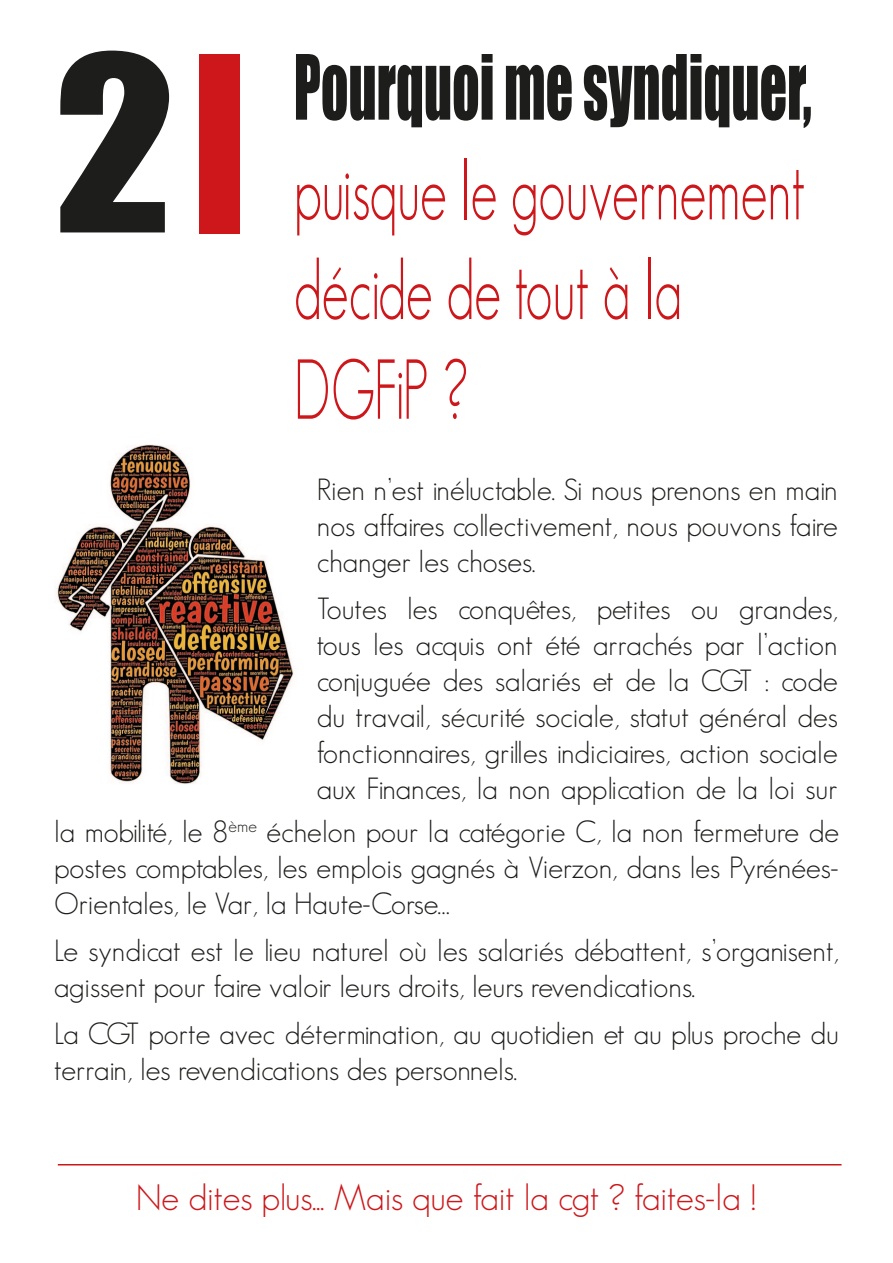
<style>
.page{position:relative;width:893px;height:1263px;background:#fff}
.page>*{position:absolute;margin:0;border:0;box-sizing:border-box;transform-origin:0 0}
.t1{font:225.75px "Impact";color:#1d1d1b;scale:1.07 1}
.Default{font:300 83.1px/99.6px "Geosans";color:#cd171a;scale:.65 1}
.t2{font:300 36px "Geosans";color:#cd171a}
.Corps_de_texte{font:300 30px/36px "Geosans";color:#1d1d1b;text-align:justify}
.s1{font-family:"Impact";font-weight:400;color:#1d1d1b}
</style>
<div class="page">
<hr style="left:58px;top:1164px;width:783px;height:1px;background:#cd171a">
<img style="left:56px;top:444px;width:238px;height:340px">
<div style="left:199px;top:54px;width:41px;height:180px;background:#cd171a"></div>
<p class="t1" style="left:54px;top:-31px;width:114px">2</p>
<p class="Default" style="left:294px;top:41px;width:798px"><span class="s1">Pourquoi me syndiquer, </span>puisque le gouvernement décide de tout à la<br>DGFiP ?</p>
<p class="Corps_de_texte" style="left:317px;top:472px;width:522px">Rien n’est inéluctable. Si nous prenons en main nos affaires collectivement, nous pouvons faire changer les choses.</p>
<p class="Corps_de_texte" style="left:317px;top:590px;width:522px">Toutes les conquêtes, petites ou grandes, tous les acquis ont été arrachés par l’action conjuguée des salariés et de la CGT : code du travail, sécurité sociale, statut général des fonctionnaires, grilles indiciaires, action sociale aux Finances, la non application de la loi sur</p>
<p class="Corps_de_texte" style="left:54px;top:814px;width:786px">la mobilité, le 8<sup>ème</sup> échelon pour la catégorie C, la non fermeture de postes comptables, les emplois gagnés à Vierzon, dans les Pyrénées-Orientales, le Var, la Haute-Corse…</p>
<p class="Corps_de_texte" style="left:54px;top:932px;width:786px">Le syndicat est le lieu naturel où les salariés débattent, s’organisent, agissent pour faire valoir leurs droits, leurs revendications.</p>
<p class="Corps_de_texte" style="left:54px;top:1015px;width:786px">La CGT porte avec détermination, au quotidien et au plus proche du terrain, les revendications des personnels.</p>
<p class="t2" style="left:136px;top:1177px;width:623px">Ne dites plus... Mais que fait la cgt ? faites-la !</p>
</div>
